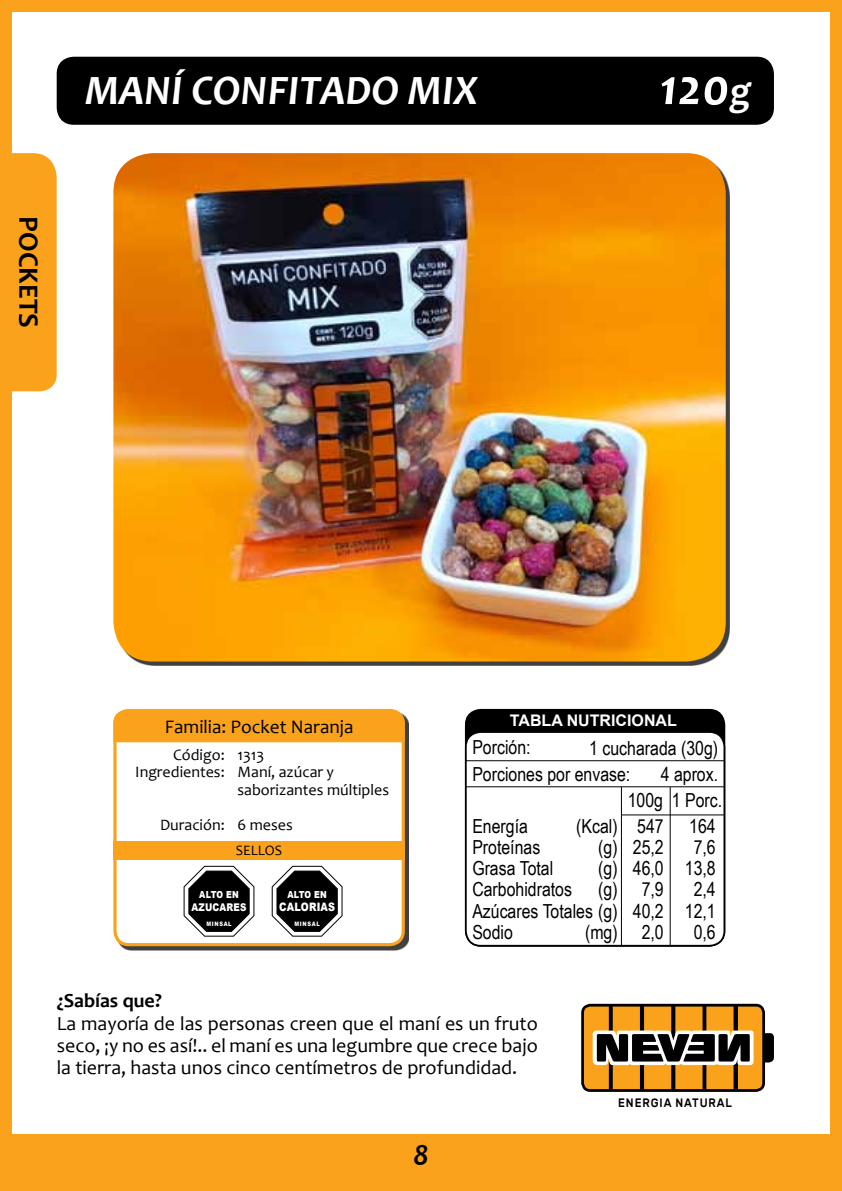
<style>
.page{position:relative;width:842px;height:1191px;background:#fff}
.page>*{position:absolute;margin:0;border:0;box-sizing:border-box;transform-origin:0 0}
.t1{font:italic 700 52px "Candara";color:#fff}
.t2{font:italic 700 42px "Candara";color:#fff}
.t3{font:italic 700 30px "Candara";color:#000}
.t4{font:700 28px "Candara";color:#000}
.t5{font:20px/22px "Candara";color:#000;text-align:justify}
.t6{font:700 20px "Candara";color:#000}
.t7{font:19.4px/21.2px "Arial Narrow";color:#000}
.t8{font:19.2px "Candara";color:#000}
.t9{font:16px/17.6px "Candara";color:#000;text-align:right}
.t10{font:700 16px "Arial";color:#fff}
.t11{font:14.4px "Candara";color:#000}
.t12{font:500 12.2px "Rubik";letter-spacing:.08em;color:#000;scale:.91 1}
.t13{font:900 11.6px "Arial";letter-spacing:.02em;color:#fff;scale:.83 1}
.t14{font:900 10.6px "Arial";letter-spacing:.02em;color:#fff;scale:.83 1}
.t15{font:900 9.6px "Arial";letter-spacing:.005em;color:#fff;scale:.83 1}
.t16{font:900 6px "Arial";letter-spacing:.13em;color:#fff;scale:.83 1}
.s1{font-size:40px}
</style>
<div class="page">
<div style="left:0;top:1134px;width:842px;height:57px;background:#faa21b"></div>
<div style="left:57px;top:57px;width:717px;height:68px;background:#000;border-radius:17px"></div>
<svg style="left:582px;top:1007px;width:192px;height:85px"></svg>
<div style="left:581px;top:1003px;width:184px;height:88px;border:3px solid #000;border-radius:8px"></div>
<div style="left:466px;top:710px;width:258px;height:235px;background:#000;border-radius:15px"></div>
<div style="left:466px;top:732px;width:258px;height:213px;background:#fff;border-radius:15px"></div>
<div style="left:465px;top:731px;width:260px;height:215px;border:2px solid #000;border-radius:15px"></div>
<hr style="left:465px;top:760px;width:260px;height:1px;background:#000">
<hr style="left:621px;top:787px;width:1px;height:159px;background:#000">
<hr style="left:670px;top:787px;width:1px;height:159px;background:#000">
<hr style="left:465px;top:786px;width:260px;height:1px;background:#000">
<hr style="left:622px;top:814px;width:103px;height:1px;background:#000">
<div style="left:13px;top:153px;width:44px;height:238px;background:#faa21b"></div>
<div style="left:117px;top:713px;width:292px;height:237px;background:#000;opacity:.75"></div>
<div style="left:115px;top:710px;width:288px;height:234px;background:#fff;border-radius:14px"></div>
<div style="left:113px;top:709px;width:292px;height:237px;border:3px solid #faa21b;border-radius:14px"></div>
<div style="left:113px;top:710px;width:292px;height:32px;background:#faa21b"></div>
<div style="left:113px;top:841px;width:292px;height:18px;background:#faa21b"></div>
<img style="left:113px;top:153px;width:613px;height:508px">
<svg style="left:271px;top:865px;width:72px;height:72px"></svg>
<svg style="left:183px;top:865px;width:72px;height:72px"></svg>
<div style="left:0;top:0;width:842px;height:1191px;border:12px solid #faa21b"></div>
<h3 class="t4" style="left:46px;top:216px;width:113px;rotate:90deg">POCKETS</h3>
<h2 class="t2" style="left:85px;top:64px;width:394px">MANÍ CONFITADO MIX</h2>
<h1 class="t1" style="left:659px;top:55px;width:93px">120<span class="s1">g</span></h1>
<p class="t8" style="left:165px;top:715px;width:190px">Familia: Pocket Naranja</p>
<p class="t9" style="left:135px;top:745px;width:91px">Código:<br>Ingredientes:</p>
<p class="t9" style="left:160px;top:816px;width:66px">Duración:</p>
<p class="t9" style="left:237px;top:745px;width:153px;text-align:left">1313<br>Maní, azúcar y saborizantes múltiples</p>
<p class="t9" style="left:237px;top:816px;width:57px">6 meses</p>
<p class="t11" style="left:236px;top:841px;width:48px">SELLOS</p>
<p class="t6" style="left:57px;top:988px;width:107px">¿Sabías que?</p>
<p class="t15" style="left:199px;top:887px;width:49px">ALTO EN</p>
<p class="t14" style="left:191px;top:899px;width:68px">AZUCARES</p>
<p class="t16" style="left:206px;top:919px;width:32px">MINSAL</p>
<p class="t15" style="left:287px;top:887px;width:49px">ALTO EN</p>
<p class="t13" style="left:279px;top:898px;width:69px">CALORIAS</p>
<p class="t16" style="left:294px;top:919px;width:32px">MINSAL</p>
<p class="t10" style="left:510px;top:709px;width:169px">TABLA NUTRICIONAL</p>
<p class="t7" style="left:472px;top:733px;width:159px;line-height:26.4px">Porción:<br>Porciones por envase:</p>
<p class="t7" style="left:589px;top:734px;width:130px;line-height:26.4px;text-align:right">1 cucharada (30g)<br>4 aprox.</p>
<p class="t7" style="left:472px;top:815px;width:147px">Energía<br>Proteínas<br>Grasa Total<br>Carbohidratos<br>Azúcares Totales (g)<br>Sodio</p>
<p class="t7" style="left:628px;top:788px;width:96px">100g 1 Porc.</p>
<p class="t7" style="left:598px;top:815px;width:21px;text-align:justify;text-indent:-22px">(Kcal) (g) (g) (g)</p>
<p class="t7" style="left:585px;top:920px;width:34px">(mg)</p>
<p class="t7" style="left:633px;top:815px;width:32px;text-align:center">547<br>25,2<br>46,0<br>7,9<br>40,2<br>2,0</p>
<p class="t7" style="left:685px;top:815px;width:32px;text-align:center">164<br>7,6<br>13,8<br>2,4<br>12,1<br>0,6</p>
<p class="t5" style="left:57px;top:1012px;width:483px">La mayoría de las personas creen que el maní es un fruto seco, ¡y no es así!.. el maní es una legumbre que crece bajo la tierra, hasta unos cinco centímetros de profundidad.</p>
<h3 class="t3" style="left:413px;top:1136px;width:17px">8</h3>
<p class="t12" style="left:618px;top:1096px;width:127px">ENERGIA NATURAL</p>
</div>
